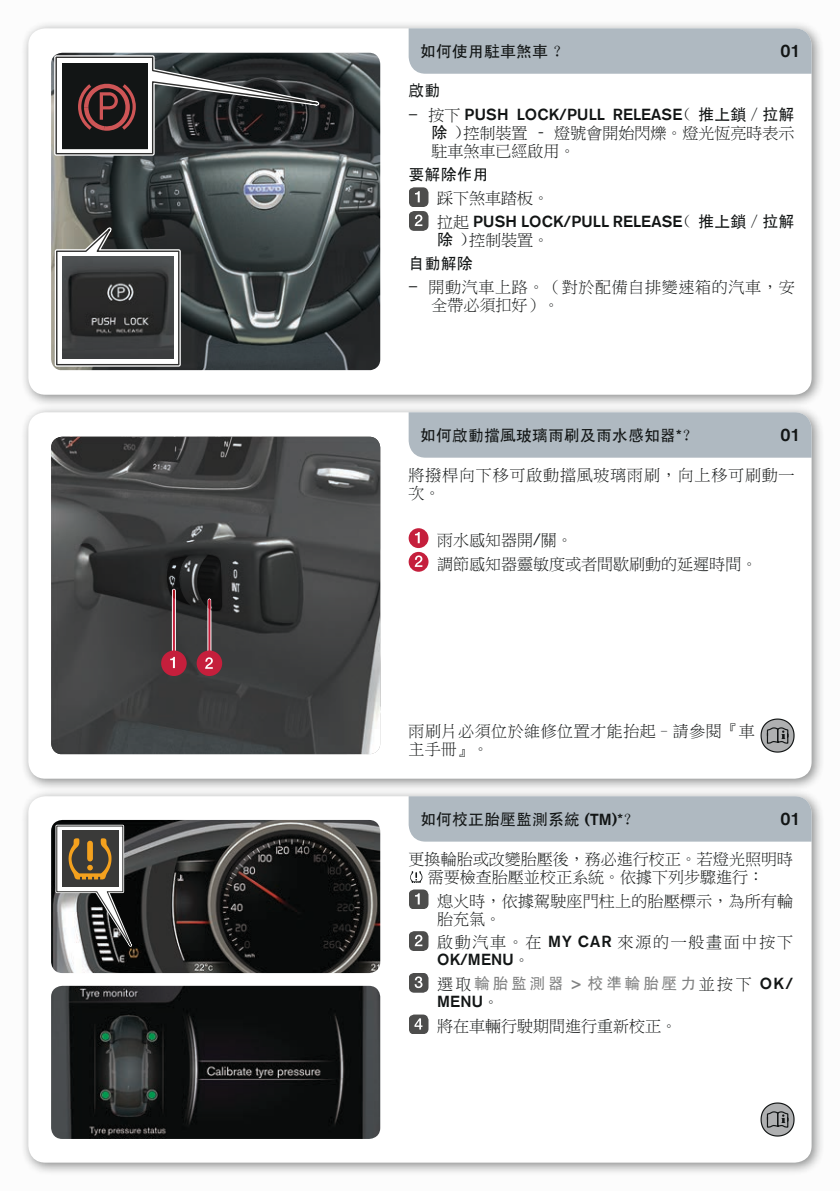
<style>
.page{position:relative;width:840px;height:1191px;background:#fff}
.page>*{position:absolute;margin:0;border:0;box-sizing:border-box;transform-origin:0 0}
.t1{font:300 18px "Volvo Sans";color:#121515}
.t2{font:16px/18px "Ming Li U";color:#121515}
.t3{font:300 16px "Volvo Sans";letter-spacing:.015em;color:#121515}
.t4{font:16px "MS Hei";color:#121515}
.t5{font:16px/18px "Ming Li U";letter-spacing:.04em;color:#121515}
.t6{font:16px/18px "Ming Li U";letter-spacing:.03em;color:#121515}
.t7{font:16px/18px "Ming Li U";letter-spacing:.05em;color:#121515}
.t8{font:16px "Ming Li U";letter-spacing:.105em;color:#121515}
.t9{font:16px "MS Hei";letter-spacing:.155em;color:#818282}
.s1{font-style:inherit}
.s2{font-family:"Ming Li U";font-weight:400}
.s3{font-family:"MS Hei";font-weight:400}
.s4{font-family:"MS Hei"}
.s5{font-family:"Volvo Sans";font-weight:300}
.s6{font-family:"Ming Li U";color:#121515}
.s7{font-family:"Volvo Sans";font-weight:300;color:#121515}
</style>
<div class="page">
<div style="left:0;top:0;width:839px;height:1191px;background:#f6f6f6"></div>
<div style="left:20px;top:20px;width:804px;height:388px;background:#121515;opacity:.5"></div>
<div style="left:28px;top:28px;width:783px;height:367px;background:#fff;border-radius:17px"></div>
<div style="left:20px;top:404px;width:804px;height:388px;background:#121515;opacity:.5"></div>
<div style="left:28px;top:412px;width:783px;height:366px;background:#fff;border-radius:17px"></div>
<div style="left:20px;top:788px;width:804px;height:388px;background:#121515;opacity:.5"></div>
<div style="left:28px;top:796px;width:783px;height:366px;background:#fff;border-radius:17px"></div>
<div style="left:408px;top:28px;width:403px;height:46px;background:#afb9c1"></div>
<img style="left:51px;top:59px;width:329px;height:311px">
<svg style="left:52px;top:53px;width:328px;height:105px"></svg>
<svg style="left:53px;top:209px;width:130px;height:160px"></svg>
<img style="left:62px;top:257px;width:111px;height:102px">
<div style="left:408px;top:412px;width:403px;height:46px;background:#afb9c1"></div>
<img style="left:51px;top:437px;width:329px;height:317px">
<hr style="left:172px;top:590px;width:4px;height:73px;background:#f3eaec">
<div style="left:161px;top:650px;width:25px;height:26px;background:#c51f3c;border-radius:50%"></div>
<hr style="left:173px;top:590px;width:2px;height:73px;background:#c51f3c">
<svg style="left:170px;top:657px;width:5px;height:11px"></svg>
<svg style="left:207px;top:611px;width:4px;height:39px"></svg>
<div style="left:196px;top:650px;width:26px;height:26px;background:#c51f3c;border-radius:50%"></div>
<hr style="left:208px;top:600px;width:2px;height:63px;background:#c51f3c">
<svg style="left:205px;top:657px;width:8px;height:12px"></svg>
<svg style="left:167px;top:556px;width:23px;height:49px"></svg>
<svg style="left:197px;top:555px;width:25px;height:56px"></svg>
<div style="left:408px;top:796px;width:403px;height:45px;background:#afb9c1"></div>
<img style="left:51px;top:985px;width:329px;height:154px">
<img style="left:51px;top:820px;width:329px;height:153px">
<svg style="left:54px;top:823px;width:91px;height:150px"></svg>
<svg style="left:760px;top:1102px;width:34px;height:34px"></svg>
<svg style="left:410px;top:871px;width:12px;height:12px"></svg>
<svg style="left:409px;top:889px;width:19px;height:20px"></svg>
<svg style="left:409px;top:931px;width:19px;height:20px"></svg>
<svg style="left:409px;top:973px;width:19px;height:19px"></svg>
<svg style="left:409px;top:1014px;width:19px;height:20px"></svg>
<svg style="left:409px;top:187px;width:19px;height:44px"></svg>
<div style="left:408px;top:528px;width:20px;height:20px;background:#c51f3c;border-radius:50%"></div>
<svg style="left:415px;top:532px;width:4px;height:11px"></svg>
<div style="left:408px;top:552px;width:20px;height:20px;background:#c51f3c;border-radius:50%"></div>
<svg style="left:414px;top:555px;width:8px;height:12px"></svg>
<svg style="left:760px;top:718px;width:34px;height:34px"></svg>
<p class="t4" style="left:420px;top:43px;width:150px">如何使用駐車煞車？</p>
<p class="t1" style="left:780px;top:40px;width:22px">01</p>
<p class="t4" style="left:408px;top:83px;width:33px">啟動</p>
<p class="t3" style="left:408px;top:105px;width:387px"><span class="s1">–</span> <span class="s2">按下</span> PUSH LOCK/PULL RELEASE<span class="s3">（推上鎖／拉解</span></p>
<p class="t2" style="left:431px;top:124px;width:364px"><span class="s4">除）</span>控制裝置 <span class="s5">-</span> 燈號會開始閃爍。燈光恆亮時表示駐車煞車已經啟用。</p>
<p class="t4" style="left:408px;top:166px;width:81px">要解除作用</p>
<p class="t2" style="left:437px;top:190px;width:113px">踩下煞車踏板。</p>
<p class="t3" style="left:437px;top:212px;width:359px"><span class="s2">拉起</span> PUSH LOCK/PULL RELEASE<span class="s3">（推上鎖／拉解</span></p>
<p class="t2" style="left:437px;top:231px;width:113px"><span class="s4">除）</span>控制裝置。</p>
<p class="t4" style="left:408px;top:255px;width:65px">自動解除</p>
<p class="t5" style="left:431px;top:279px;width:364px;text-indent:-23px"><span class="s5">–</span> 開動汽車上路。（對於配備自排變速箱的汽車，安全帶必須扣好）。</p>
<p class="t4" style="left:420px;top:427px;width:279px">如何啟動擋風玻璃雨刷及雨水感知器<span class="s5">*</span>？</p>
<p class="t7" style="left:408px;top:466px;width:387px">將撥桿向下移可啟動擋風玻璃雨刷，向上移可刷動一次。</p>
<p class="t2" style="left:437px;top:528px;width:321px;line-height:23.6px">雨水感知器開<span class="s5">/</span>關。<br>調節感知器靈敏度或者間歇刷動的延遲時間。</p>
<p class="t1" style="left:780px;top:424px;width:22px">01</p>
<p class="t6" style="left:408px;top:722px;width:347px">雨刷片必須位於維修位置才能抬起–請參閱『車主手冊』。</p>
<p class="t4" style="left:420px;top:811px;width:220px">如何校正胎壓監測系統 <span class="s5">(TM)*</span>？</p>
<p class="t1" style="left:780px;top:808px;width:22px">01</p>
<p class="t2" style="left:408px;top:850px;width:385px;text-align:center">更換輪胎或改變胎壓後，務必進行校正。若燈光照明時需要檢查胎壓並校正系統。依據下列步驟進行：</p>
<p class="t2" style="left:437px;top:891px;width:357px">熄火時，依據駕駛座門柱上的胎壓標示，為所有輪胎充氣。</p>
<p class="t8" style="left:437px;top:934px;width:357px">啟動汽車。在 <span class="s5">MY CAR</span> 來源的一般畫面中按下</p>
<p class="t3" style="left:437px;top:949px;width:94px">OK/MENU<span class="s2">。</span></p>
<p class="t9" style="left:437px;top:975px;width:357px"><span class="s6">選取</span>輪胎監測器 <span class="s5">&gt;</span> 校準輪胎壓力<span class="s6">並按下</span> <span class="s7">OK/</span></p>
<p class="t3" style="left:437px;top:991px;width:63px">MENU<span class="s2">。</span></p>
<p class="t2" style="left:437px;top:1016px;width:241px">將在車輛行駛期間進行重新校正。</p>
</div>
